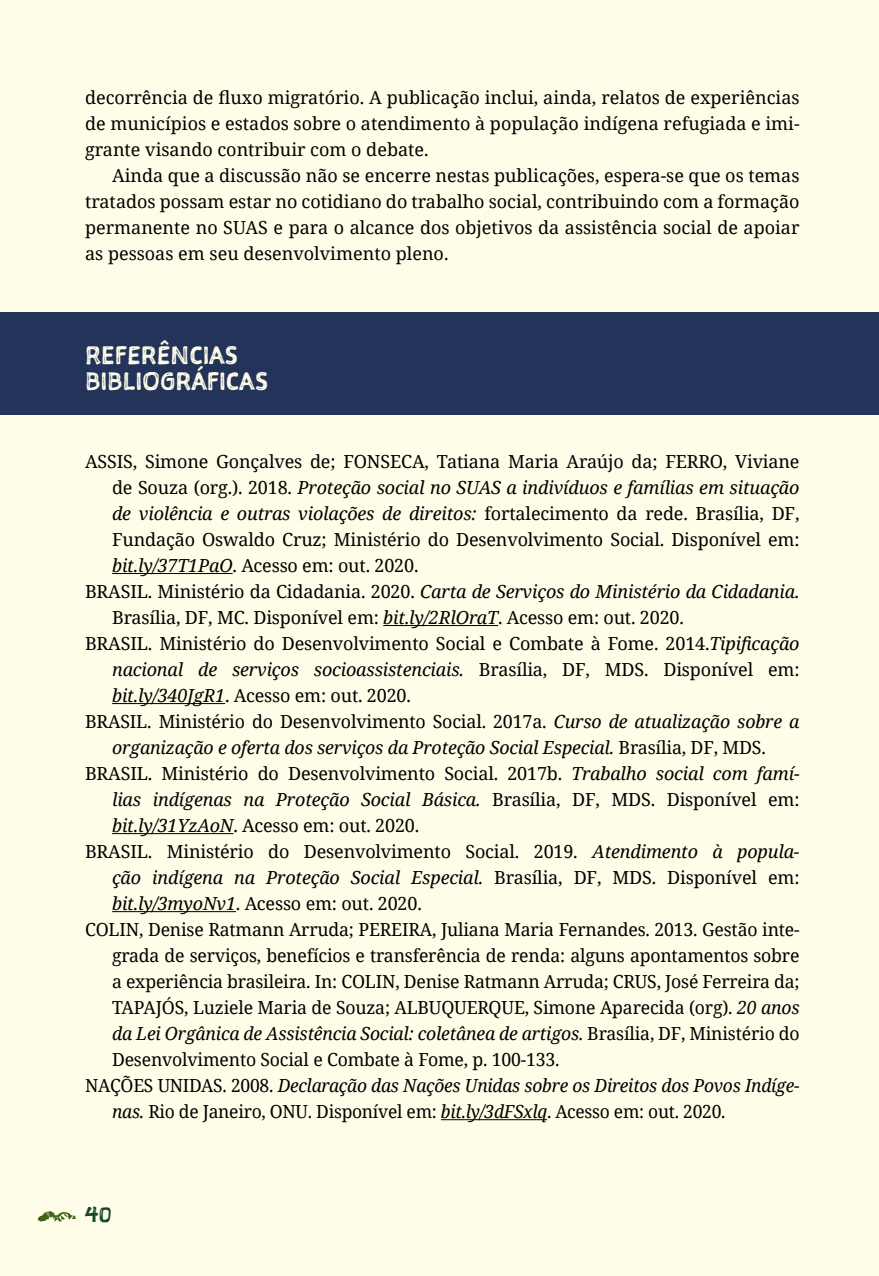
<style>
.page{position:relative;width:879px;height:1276px;background:#fffde8}
.page>*{position:absolute;margin:0;border:0;box-sizing:border-box;transform-origin:0 0}
.t1{font:24px/26px "Sketchnote Square";color:#fffde8}
.t2{font:20px "Sketchnote Square";color:#14472b}
.t3{font:18px/26px "Noto Serif";letter-spacing:-.01em;color:#000;text-align:justify}
.t4{font:italic 18px "Noto Serif";letter-spacing:-.01em;color:#000}
.s1{font-style:normal}
.s2{font-style:italic}
</style>
<div class="page">
<div style="left:0;top:312px;width:879px;height:103px;background:#24335a"></div>
<hr style="left:112px;top:573px;width:121px;height:1px;background:#000">
<hr style="left:383px;top:625px;width:115px;height:1px;background:#000">
<hr style="left:112px;top:703px;width:113px;height:1px;background:#000">
<hr style="left:112px;top:833px;width:121px;height:1px;background:#000">
<hr style="left:112px;top:911px;width:124px;height:1px;background:#000">
<hr style="left:441px;top:1119px;width:106px;height:1px;background:#000">
<svg style="left:37px;top:1211px;width:39px;height:11px"></svg>
<p class="t3" style="left:85px;top:84px;width:716px">decorrência de fluxo migratório. A publicação inclui, ainda, relatos de experiências de municípios e estados sobre o atendimento à população indígena refugiada e imi&shy;grante visando contribuir com o debate.</p>
<p class="t3" style="left:85px;top:162px;width:716px;text-indent:27px">Ainda que a discussão não se encerre nestas publicações, espera-se que os temas tratados possam estar no cotidiano do trabalho social, contribuindo com a formação permanente no SUAS e para o alcance dos objetivos da assistência social de apoiar as pessoas em seu desenvolvimento pleno.</p>
<h1 class="t1" style="left:85px;top:342px;width:185px">REFERÊNCIAS<br>BIBLIOGRÁFICAS</h1>
<p class="t3" style="left:85px;top:448px;width:716px">ASSIS, Simone Gonçalves de; FONSECA, Tatiana Maria Araújo da; FERRO, Viviane</p>
<p class="t4" style="left:112px;top:475px;width:689px"><span class="s1">de Souza (org.). 2018.</span> Proteção social no SUAS a indivíduos e famílias em situação</p>
<p class="t4" style="left:112px;top:501px;width:689px">de violência e outras violações de direitos: <span class="s1">fortalecimento da rede. Brasília, DF,</span></p>
<p class="t3" style="left:112px;top:526px;width:689px">Fundação Oswaldo Cruz; Ministério do Desenvolvimento Social. Disponível em:</p>
<p class="t3" style="left:112px;top:552px;width:308px"><span class="s2">bit.ly/37T1PaO</span>. Acesso em: out. 2020.</p>
<p class="t4" style="left:85px;top:579px;width:716px"><span class="s1">BRASIL. Ministério da Cidadania. 2020.</span> Carta de Serviços do Ministério da Cidadania.</p>
<p class="t3" style="left:112px;top:604px;width:573px">Brasília, DF, MC. Disponível em: <span class="s2">bit.ly/2RlOraT</span>. Acesso em: out. 2020.</p>
<p class="t3" style="left:85px;top:630px;width:716px">BRASIL. Ministério do Desenvolvimento Social e Combate à Fome. 2014.<span class="s2">Tipificação</span></p>
<p class="t4" style="left:112px;top:657px;width:689px">nacional de serviços socioassistenciais. <span class="s1">Brasília, DF, MDS. Disponível em:</span></p>
<p class="t3" style="left:112px;top:682px;width:300px"><span class="s2">bit.ly/340JgR1</span>. Acesso em: out. 2020.</p>
<p class="t3" style="left:85px;top:708px;width:716px">BRASIL. Ministério do Desenvolvimento Social. 2017a. <span class="s2">Curso de atualização sobre a</span></p>
<p class="t4" style="left:112px;top:735px;width:655px">organização e oferta dos serviços da Proteção Social Especial. <span class="s1">Brasília, DF, MDS.</span></p>
<p class="t3" style="left:85px;top:760px;width:716px">BRASIL. Ministério do Desenvolvimento Social. 2017b. <span class="s2">Trabalho social com famí-</span></p>
<p class="t4" style="left:112px;top:787px;width:689px">lias indígenas na Proteção Social Básica. <span class="s1">Brasília, DF, MDS. Disponível em:</span></p>
<p class="t3" style="left:112px;top:812px;width:309px"><span class="s2">bit.ly/31YzAoN</span>. Acesso em: out. 2020.</p>
<p class="t3" style="left:85px;top:838px;width:716px">BRASIL. Ministério do Desenvolvimento Social. 2019. <span class="s2">Atendimento à popula-</span></p>
<p class="t4" style="left:112px;top:865px;width:689px">ção indígena na Proteção Social Especial. <span class="s1">Brasília, DF, MDS. Disponível em:</span></p>
<p class="t3" style="left:112px;top:890px;width:311px"><span class="s2">bit.ly/3myoNv1</span>. Acesso em: out. 2020.</p>
<p class="t3" style="left:85px;top:916px;width:716px">COLIN, Denise Ratmann Arruda; PEREIRA, Juliana Maria Fernandes. 2013. Gestão inte-</p>
<p class="t3" style="left:112px;top:942px;width:689px">grada de serviços, benefícios e transferência de renda: alguns apontamentos sobre</p>
<p class="t3" style="left:112px;top:968px;width:689px">a experiência brasileira. In: COLIN, Denise Ratmann Arruda; CRUS, José Ferreira da;</p>
<p class="t3" style="left:112px;top:994px;width:689px">TAPAJÓS, Luziele Maria de Souza; ALBUQUERQUE, Simone Aparecida (org). <span class="s2">20 anos</span></p>
<p class="t4" style="left:112px;top:1021px;width:689px">da Lei Orgânica de Assistência Social: coletânea de artigos. <span class="s1">Brasília, DF, Ministério do</span></p>
<p class="t3" style="left:112px;top:1046px;width:449px">Desenvolvimento Social e Combate à Fome, p. 100-133.</p>
<p class="t4" style="left:85px;top:1073px;width:716px"><span class="s1">NAÇÕES UNIDAS. 2008.</span> Declaração das Nações Unidas sobre os Direitos dos Povos Indíge-</p>
<p class="t3" style="left:112px;top:1098px;width:615px"><span class="s2">nas.</span> Rio de Janeiro, ONU. Disponível em: <span class="s2">bit.ly/3dFSxlq</span>. Acesso em: out. 2020.</p>
<p class="t2" style="left:85px;top:1201px;width:28px">40</p>
</div>
